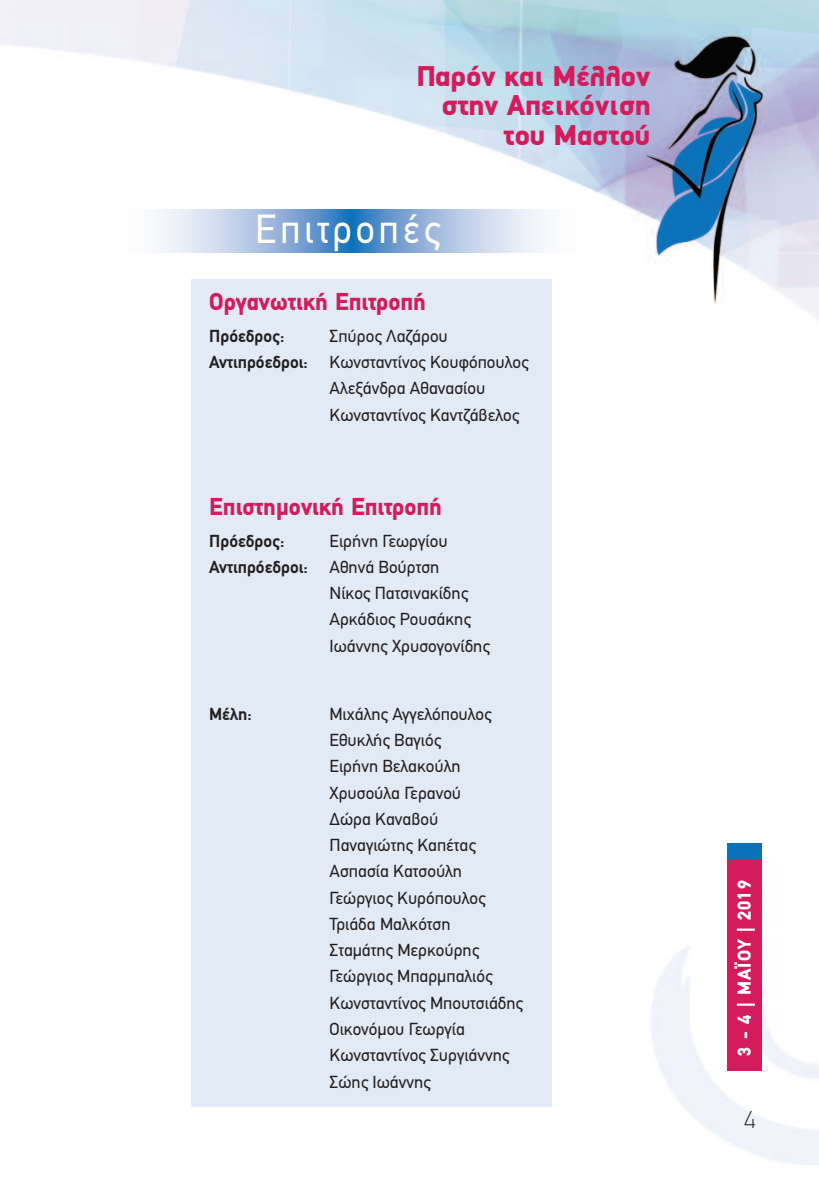
<style>
.page{position:relative;width:819px;height:1191px;background:#fff}
.page>*{position:absolute;margin:0;border:0;box-sizing:border-box;transform-origin:0 0}
.t1{font:40.95px "PF Din Text";letter-spacing:.095em;color:#fff;scale:.95 1}
.t2{font:900 28.88px/29.8px "PF Din Display";color:#d41c5c;text-align:right}
.t3{font:900 24.5px "PF Din Text";color:#d41c5c}
.t4{font:100 24.5px "PF Din Text";color:#231f20}
.t5{font:900 18.72px "PF Din Text";letter-spacing:.06em;color:#fff}
.t6{font:17.5px/26.2px "PF Din Text";color:#231f20}
.t7{font:700 17.5px "PF Din Text";color:#231f20}
.s1{font-weight:700}
.s2{font-weight:400}
</style>
<div class="page">
<img style="left:0;top:0;width:819px;height:1165px">
<div style="left:727px;top:843px;width:34px;height:55px;background:#0b72ba"></div>
<div style="left:727px;top:858px;width:34px;height:212px;background:#d41c5c"></div>
<svg style="left:112px;top:210px;width:474px;height:42px"></svg>
<div style="left:192px;top:279px;width:360px;height:827px;background:#e2eaf6"></div>
<h2 class="t2" style="left:417px;top:60px;width:235px">Παρόν και Μέλλον στην Απεικόνιση του Μαστού</h2>
<h1 class="t1" style="left:255px;top:205px;width:196px">Επιτροπές</h1>
<h3 class="t3" style="left:209px;top:287px;width:218px">Οργανωτική Επιτροπή</h3>
<p class="t7" style="left:209px;top:325px;width:77px">Πρόεδρος:</p>
<p class="t6" style="left:329px;top:323px;width:120px">Σπύρος Λαζάρου</p>
<p class="t6" style="left:209px;top:349px;width:321px"><span class="s1">Αντιπρόεδροι:</span> Κωνσταντίνος Κουφόπουλος</p>
<p class="t6" style="left:329px;top:375px;width:157px">Αλεξάνδρα Αθανασίου</p>
<p class="t6" style="left:329px;top:401px;width:191px">Κωνσταντίνος Καντζάβελος</p>
<h3 class="t3" style="left:209px;top:492px;width:234px">Επιστημονική Επιτροπή</h3>
<p class="t7" style="left:209px;top:530px;width:77px">Πρόεδρος:</p>
<p class="t6" style="left:329px;top:527px;width:119px">Ειρήνη Γεωργίου</p>
<p class="t7" style="left:209px;top:556px;width:232px">Αντιπρόεδροι: <span class="s2">Αθηνά Βούρτση</span></p>
<p class="t6" style="left:329px;top:580px;width:140px">Νίκος Πατσινακίδης</p>
<p class="t6" style="left:329px;top:606px;width:143px">Αρκάδιος Ρουσάκης</p>
<p class="t6" style="left:329px;top:632px;width:162px">Ιωάννης Χρυσογονίδης</p>
<p class="t7" style="left:209px;top:703px;width:44px">Μέλη:</p>
<p class="t6" style="left:329px;top:701px;width:195px">Μιχάλης Αγγελόπουλος<br>Εθυκλής Βαγιός<br>Ειρήνη Βελακούλη<br>Χρυσούλα Γερανού<br>Δώρα Καναβού<br>Παναγιώτης Καπέτας<br>Ασπασία Κατσούλη<br>Γεώργιος Κυρόπουλος<br>Τριάδα Μαλκότση<br>Σταμάτης Μερκούρης<br>Γεώργιος Μπαρμπαλιός<br>Κωνσταντίνος Μπουτσιάδης<br>Οικονόμου Γεωργία<br>Κωνσταντίνος Συργιάννης<br>Σώης Ιωάννης</p>
<p class="t5" style="left:733px;top:1055px;width:177px;rotate:-90deg">3 - 4 | ΜΑΪΟΥ | 2019</p>
<h3 class="t4" style="left:744px;top:1105px;width:12px">4</h3>
</div>
